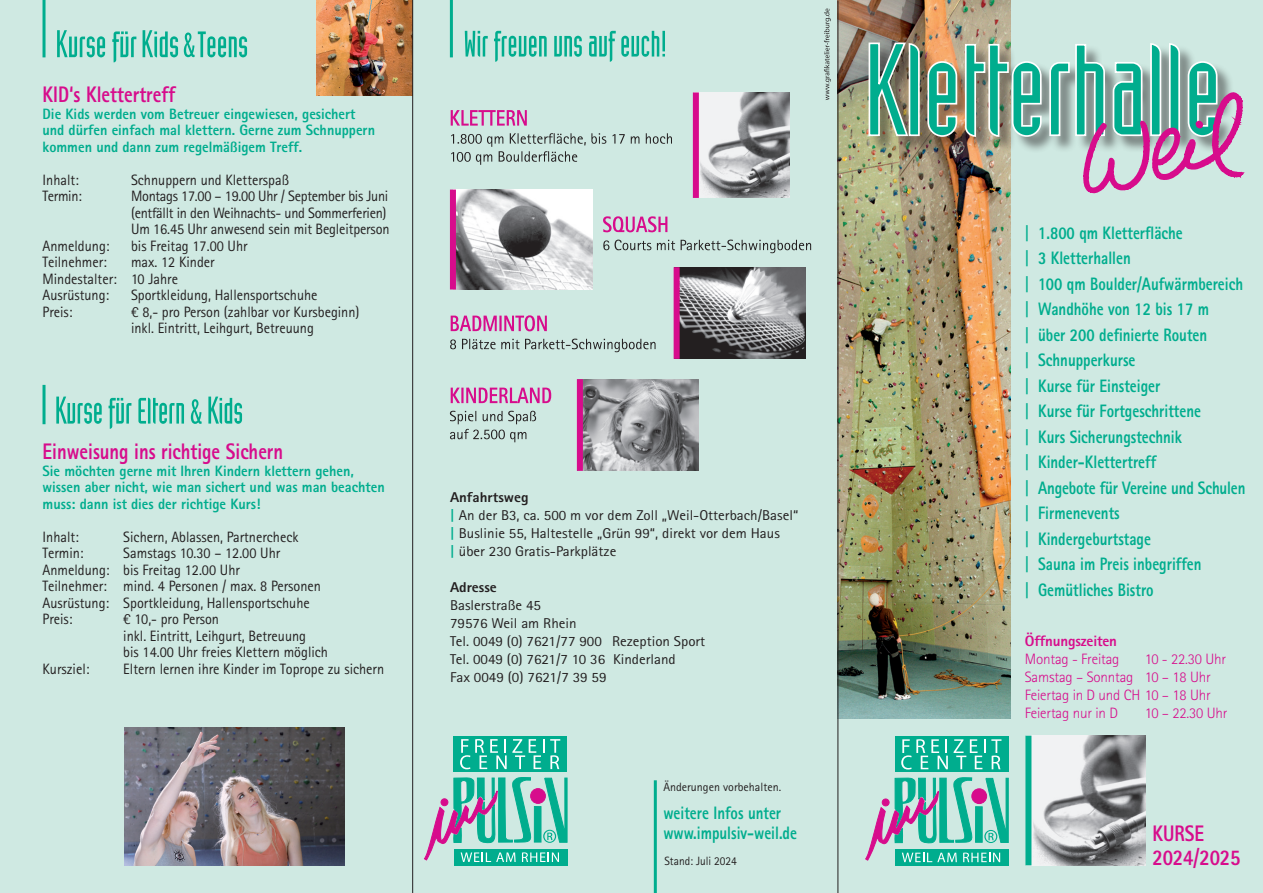
<style>
.page{position:relative;width:1263px;height:893px;background:#cfe9e2}
.page>*{position:absolute;margin:0;border:0;box-sizing:border-box;transform-origin:0 0}
.t1{font:800 22.5px/24px "Rotis Sans Serif Std";color:#d70c8c;scale:.83 1}
.t2{font:800 18px/25.5px "Rotis Sans Serif Std";color:#00ad8e;scale:.83 1}
.t3{font:15px/16.5px "Rotis Sans Serif Std";color:#231f20;scale:.95 1}
.t4{font:800 15px/16.5px "Rotis Sans Serif Std";color:#00ad8e;scale:.95 1}
.t5{font:15px/16.5px "Rotis Sans Serif Std";letter-spacing:-.02em;color:#231f20;scale:.95 1}
.t6{font:300 15px/18px "Rotis Sans Serif Std";letter-spacing:-.01em;color:#d70c8c}
.t7{font:800 15px "Rotis Sans Serif Std";letter-spacing:-.01em;color:#d70c8c}
.t8{font:14.25px/18px "Rotis Sans Serif Std";color:#231f20;scale:1.05 1}
.t9{font:800 14.25px "Rotis Sans Serif Std";color:#231f20;scale:1.05 1}
.t10{font:12px "Rotis Sans Serif Std";color:#231f20}
.t11{font:12px "Rotis Sans Serif Std";color:#231f20;scale:.95 1}
.s1{font-weight:800}
.s2{font-weight:800;color:#00ad8e}
</style>
<div class="page">
<img style="left:838px;top:0;width:172px;height:718px">
<svg style="left:865px;top:777px;width:143px;height:89px"></svg>
<div style="left:895px;top:736px;width:113px;height:36px;background:#00ad8e"></div>
<svg style="left:901px;top:739px;width:100px;height:30px"></svg>
<svg style="left:424px;top:777px;width:143px;height:88px"></svg>
<div style="left:454px;top:736px;width:113px;height:35px;background:#00ad8e"></div>
<svg style="left:460px;top:739px;width:84px;height:30px"></svg>
<svg style="left:550px;top:739px;width:10px;height:30px"></svg>
<img style="left:317px;top:0;width:95px;height:96px">
<hr style="left:43px;top:0;width:3px;height:57px;background:#00ad8e">
<hr style="left:654px;top:780px;width:3px;height:113px;background:#00ad8e">
<hr style="left:450px;top:0;width:3px;height:57px;background:#00ad8e">
<img style="left:1031px;top:736px;width:115px;height:129px">
<div style="left:1025px;top:736px;width:6px;height:129px;background:#00ad8e"></div>
<hr style="left:838px;top:1px;width:1px;height:892px;background:#231f20">
<svg style="left:824px;top:9px;width:7px;height:91px"></svg>
<img style="left:868px;top:42px;width:376px;height:152px">
<hr style="left:412px;top:0;width:1px;height:893px;background:#231f20">
<svg style="left:465px;top:31px;width:200px;height:31px"></svg>
<svg style="left:56px;top:397px;width:186px;height:32px"></svg>
<hr style="left:43px;top:385px;width:3px;height:39px;background:#00ad8e">
<svg style="left:450px;top:411px;width:86px;height:31px"></svg>
<svg style="left:451px;top:388px;width:100px;height:15px"></svg>
<svg style="left:450px;top:339px;width:205px;height:13px"></svg>
<svg style="left:451px;top:315px;width:96px;height:16px"></svg>
<svg style="left:603px;top:240px;width:208px;height:13px"></svg>
<svg style="left:603px;top:216px;width:64px;height:16px"></svg>
<svg style="left:451px;top:133px;width:221px;height:32px"></svg>
<svg style="left:451px;top:110px;width:76px;height:16px"></svg>
<img style="left:583px;top:379px;width:116px;height:92px">
<div style="left:577px;top:379px;width:6px;height:92px;background:#d70c8c"></div>
<img style="left:456px;top:190px;width:137px;height:99px">
<div style="left:450px;top:190px;width:6px;height:99px;background:#d70c8c"></div>
<img style="left:699px;top:92px;width:91px;height:106px">
<div style="left:693px;top:92px;width:6px;height:106px;background:#d70c8c"></div>
<img style="left:680px;top:267px;width:125px;height:92px">
<div style="left:674px;top:267px;width:6px;height:92px;background:#d70c8c"></div>
<img style="left:124px;top:727px;width:220px;height:138px">
<svg style="left:57px;top:30px;width:190px;height:32px"></svg>
<h1 class="t1" style="left:43px;top:82px;width:161px">KID‘s Klettertreff</h1>
<p class="t4" style="left:43px;top:105px;width:352px">Die Kids werden vom Betreuer eingewiesen, gesichert und dürfen einfach mal klettern. Gerne zum Schnuppern kommen und dann zum regelmäßigem Treff.</p>
<p class="t3" style="left:43px;top:171px;width:40px">Inhalt:</p>
<p class="t3" style="left:131px;top:171px;width:168px">Schnuppern und Kletterspaß</p>
<p class="t3" style="left:43px;top:188px;width:43px">Termin:</p>
<p class="t5" style="left:131px;top:188px;width:274px">Montags 17.00 – 19.00 Uhr / September bis Juni (entfällt in den Weihnachts- und Sommerferien)<br>Um 16.45 Uhr anwesend sein mit Begleitperson</p>
<p class="t3" style="left:43px;top:237px;width:72px">Anmeldung:</p>
<p class="t3" style="left:131px;top:237px;width:124px">bis Freitag 17.00 Uhr</p>
<p class="t3" style="left:43px;top:254px;width:69px">Teilnehmer:</p>
<p class="t3" style="left:43px;top:254px;width:183px;text-indent:89px">max. 12 Kinder<br>Mindestalter: 10 Jahre<br>Ausrüstung:</p>
<p class="t3" style="left:131px;top:287px;width:198px">Sportkleidung, Hallensportschuhe</p>
<p class="t3" style="left:43px;top:303px;width:33px">Preis:</p>
<p class="t3" style="left:131px;top:303px;width:242px">€ 8,- pro Person (zahlbar vor Kursbeginn) inkl. Eintritt, Leihgurt, Betreuung</p>
<h1 class="t1" style="left:43px;top:439px;width:292px">Einweisung ins richtige Sichern</h1>
<p class="t4" style="left:43px;top:462px;width:362px">Sie möchten gerne mit Ihren Kindern klettern gehen, wissen aber nicht, wie man sichert und was man beachten muss: dann ist dies der richtige Kurs!</p>
<p class="t3" style="left:43px;top:528px;width:40px">Inhalt:</p>
<p class="t3" style="left:123px;top:528px;width:186px">Sichern, Ablassen, Partnercheck</p>
<p class="t3" style="left:43px;top:545px;width:45px">Termin:</p>
<p class="t3" style="left:43px;top:545px;width:295px;text-indent:81px">Samstags 10.30 – 12.00 Uhr<br>Anmeldung: bis Freitag 12.00 Uhr<br>Teilnehmer: mind. 4 Personen / max. 8 Personen<br>Ausrüstung: Sportkleidung, Hallensportschuhe<br>Preis:</p>
<p class="t3" style="left:123px;top:611px;width:217px">€ 10,- pro Person<br>inkl. Eintritt, Leihgurt, Betreuung<br>bis 14.00 Uhr freies Klettern möglich</p>
<p class="t3" style="left:43px;top:660px;width:51px">Kursziel:</p>
<p class="t3" style="left:123px;top:660px;width:276px">Eltern lernen ihre Kinder im Toprope zu sichern</p>
<p class="t8" style="left:450px;top:488px;width:333px"><span class="s1">Anfahrtsweg<br></span><span class="s2">|</span> An der B3, ca. 500 m vor dem Zoll „Weil-Otterbach/Basel“ <span class="s2">|</span> Buslinie 55, Haltestelle „Grün 99“, direkt vor dem Haus<br><span class="s2">|</span> über 230 Gratis-Parkplätze</p>
<p class="t9" style="left:450px;top:578px;width:46px">Adresse</p>
<p class="t8" style="left:450px;top:596px;width:245px">Baslerstraße 45<br>79576 Weil am Rhein<br>Tel. 0049 (0) 7621/77 900 Rezeption Sport<br>Tel. 0049 (0) 7621/7 10 36 Kinderland<br>Fax 0049 (0) 7621/7 39 59</p>
<p class="t10" style="left:663px;top:779px;width:119px">Änderungen vorbehalten.</p>
<p class="t2" style="left:663px;top:803px;width:162px;line-height:19.5px">weitere Infos unter www.impulsiv-weil.de</p>
<p class="t11" style="left:664px;top:854px;width:78px">Stand: Juli 2024</p>
<p class="t2" style="left:1025px;top:220px;width:267px">| 1.800 qm Kletterfläche<br>| 3 Kletterhallen<br>| 100 qm Boulder/Aufwärmbereich | Wandhöhe von 12 bis 17 m<br>| über 200 definierte Routen<br>| Schnupperkurse<br>| Kurse für Einsteiger<br>| Kurse für Fortgeschrittene<br>| Kurs Sicherungstechnik<br>| Kinder-Klettertreff<br>| Angebote für Vereine und Schulen | Firmenevents<br>| Kindergeburtstage<br>| Sauna im Preis inbegriffen<br>| Gemütliches Bistro</p>
<p class="t7" style="left:1025px;top:631px;width:94px">Öffnungszeiten</p>
<p class="t6" style="left:1025px;top:650px;width:96px">Montag - Freitag</p>
<p class="t6" style="left:1025px;top:650px;width:203px;text-indent:120px">10 - 22.30 Uhr<br>Samstag – Sonntag 10 – 18 Uhr<br>Feiertag in D und CH 10 – 18 Uhr<br>Feiertag nur in D</p>
<p class="t6" style="left:1145px;top:704px;width:84px">10 – 22.30 Uhr</p>
<h1 class="t1" style="left:1152px;top:821px;width:108px">KURSE<br>2024/2025</h1>
</div>
